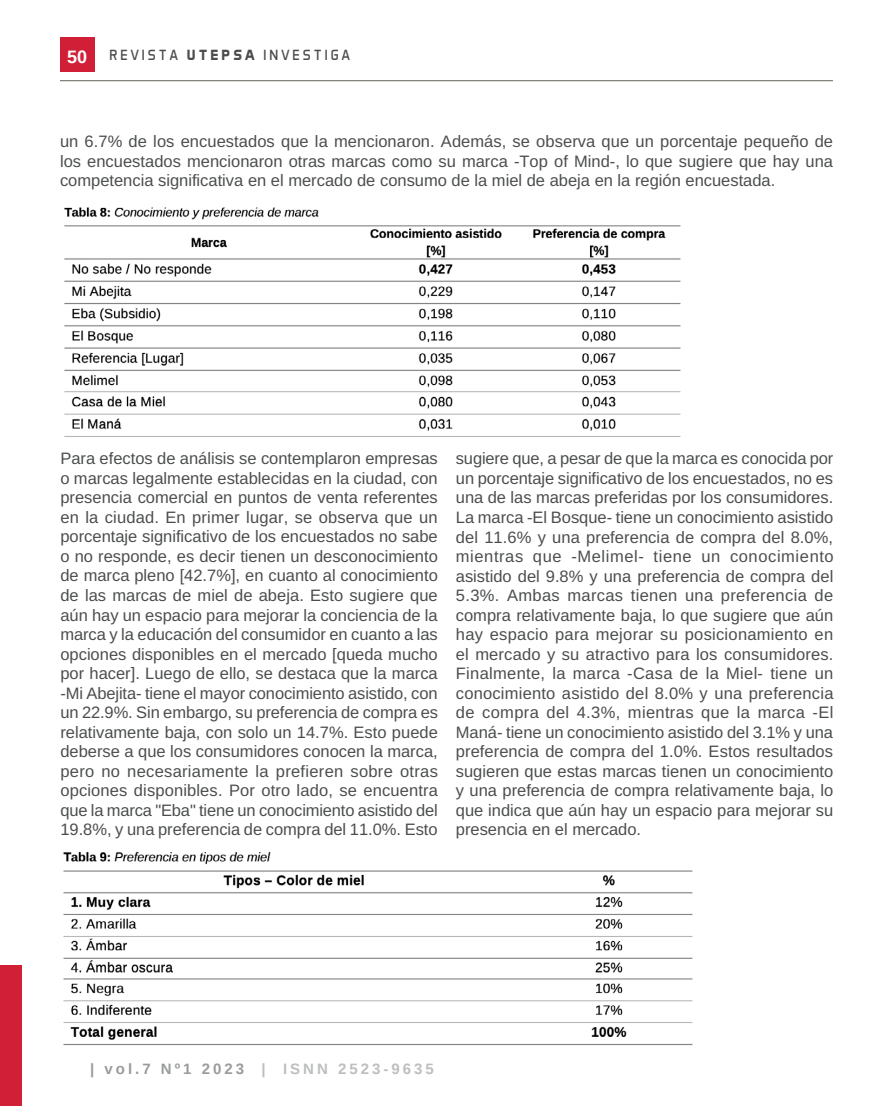
<style>
.page{position:relative;width:893px;height:1106px;background:#fff}
.page>*{position:absolute;margin:0;border:0;box-sizing:border-box;transform-origin:0 0}
.t1{font:16.5px/19.5px "Arimo";color:#4b4d4d;text-align:justify}
.t2{font:700 15px "Arimo";letter-spacing:.2em;color:#bdbec0}
.t3{font:15px "Aero Matics";letter-spacing:.2em;color:#4b4d4d}
.s1{font-family:"Arimo";font-weight:700;font-size:18px;color:#fff}
.s2{font-weight:700}
.s3{color:#999b9c}
</style>
<div class="page">
<div style="left:60px;top:38px;width:34px;height:34px;background:#d11f38"></div>
<hr style="left:60px;top:80px;width:773px;height:1px;background:#73776c">
<div style="left:0;top:965px;width:22px;height:141px;background:#d11f38"></div>
<img style="left:64px;top:207px;width:617px;height:230px">
<img style="left:63px;top:852px;width:630px;height:194px">
<p class="t3" style="left:67px;top:46px;width:284px"><span class="s1">50</span> REVISTA <span class="s2">UTEPSA</span> INVESTIGA</p>
<p class="t1" style="left:60px;top:131px;width:775px">un 6.7% de los encuestados que la mencionaron. Además, se observa que un porcentaje pequeño de los encuestados mencionaron otras marcas como su marca -Top of Mind-, lo que sugiere que hay una competencia significativa en el mercado de consumo de la miel de abeja en la región encuestada.</p>
<p class="t1" style="left:60px;top:449px;width:379px">Para efectos de análisis se contemplaron empresas o marcas legalmente establecidas en la ciudad, con presencia comercial en puntos de venta referentes en la ciudad. En primer lugar, se observa que un porcentaje significativo de los encuestados no sabe o no responde, es decir tienen un desconocimiento de marca pleno [42.7%], en cuanto al conocimiento de las marcas de miel de abeja. Esto sugiere que aún hay un espacio para mejorar la conciencia de la marca y la educación del consumidor en cuanto a las opciones disponibles en el mercado [queda mucho por hacer]. Luego de ello, se destaca que la marca -Mi Abejita- tiene el mayor conocimiento asistido, con un 22.9%. Sin embargo, su preferencia de compra es relativamente baja, con solo un 14.7%. Esto puede deberse a que los consumidores conocen la marca, pero no necesariamente la prefieren sobre otras opciones disponibles. Por otro lado, se encuentra que la marca "Eba" tiene un conocimiento asistido del 19.8%, y una preferencia de compra del 11.0%. Esto</p>
<p class="t1" style="left:456px;top:449px;width:379px">sugiere que, a pesar de que la marca es conocida por un porcentaje significativo de los encuestados, no es una de las marcas preferidas por los consumidores.<br>La marca -El Bosque- tiene un conocimiento asistido del 11.6% y una preferencia de compra del 8.0%, mientras que -Melimel- tiene un conocimiento asistido del 9.8% y una preferencia de compra del 5.3%. Ambas marcas tienen una preferencia de compra relativamente baja, lo que sugiere que aún hay espacio para mejorar su posicionamiento en el mercado y su atractivo para los consumidores.<br>Finalmente, la marca -Casa de la Miel- tiene un conocimiento asistido del 8.0% y una preferencia de compra del 4.3%, mientras que la marca -El Maná- tiene un conocimiento asistido del 3.1% y una preferencia de compra del 1.0%. Estos resultados sugieren que estas marcas tienen un conocimiento y una preferencia de compra relativamente baja, lo que indica que aún hay un espacio para mejorar su presencia en el mercado.</p>
<p class="t2" style="left:90px;top:1060px;width:345px"><span class="s3">| vol.7 Nº1 2023</span> | ISNN 2523-9635</p>
</div>
